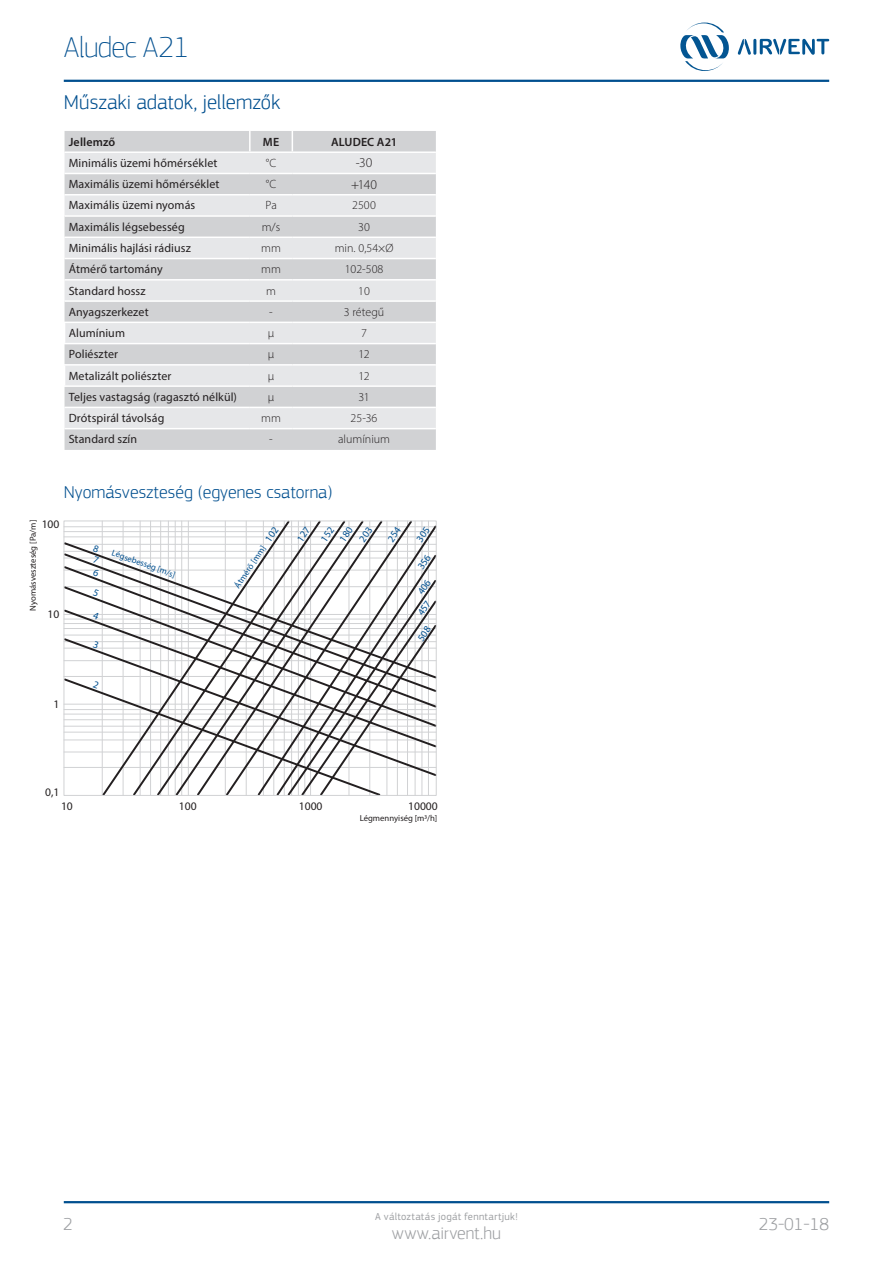
<style>
.page{position:relative;width:893px;height:1263px;background:#fff}
.page>*{position:absolute;margin:0;border:0;box-sizing:border-box;transform-origin:0 0}
.t1{font:100 30px "PF Square Sans Pro";letter-spacing:-.02em;color:#004f8f}
.t2{font:300 21px "PF Square Sans Pro";color:#004f8f}
.t3{font:300 18px "PF Square Sans Pro";color:#004f8f}
.t4{font:300 18px "PF Square Sans Pro";letter-spacing:-.005em;color:#9d9fa2}
.t5{font:300 13.5px "Myriad Pro";color:#231f20}
.t6{font:12px "Myriad Pro";letter-spacing:.01em;color:#231f20}
.t7{font:300 12px "Myriad Pro";color:#231f20}
.t8{font:600 12px "Myriad Pro";letter-spacing:.01em;color:#231f20}
.t9{font:11.55px "Myriad Pro";color:#231f20}
.t10{font:10.5px "PF Square Sans Pro";letter-spacing:.03em;color:#9d9fa2}
.t11{font:10.2px/19.8px "Myriad Pro";color:#004f8f}
.t12{font:8.7px "Myriad Pro";color:#231f20}
.t13{font:8.7px "Myriad Pro";color:#004f8f}
</style>
<div class="page">
<hr style="left:64px;top:1201px;width:765px;height:2px;background:#004f8f">
<hr style="left:64px;top:80px;width:765px;height:2px;background:#004f8f">
<div style="left:65px;top:131px;width:371px;height:319px;background:#d1d2d4"></div>
<svg style="left:65px;top:153px;width:371px;height:275px;background:#dcdddf"></svg>
<hr style="left:249px;top:131px;width:2px;height:20px;background:#fff">
<svg style="left:292px;top:131px;width:1px;height:20px"></svg>
<hr style="left:65px;top:151px;width:185px;height:2px;background:#fff">
<hr style="left:250px;top:151px;width:42px;height:2px;background:#fff">
<hr style="left:292px;top:151px;width:144px;height:2px;background:#fff">
<hr style="left:65px;top:173px;width:185px;height:1px;background:#fff">
<hr style="left:250px;top:173px;width:42px;height:1px;background:#fff">
<hr style="left:292px;top:173px;width:144px;height:1px;background:#fff">
<hr style="left:292px;top:194px;width:144px;height:1px;background:#fff">
<hr style="left:65px;top:215px;width:185px;height:2px;background:#fff">
<hr style="left:250px;top:215px;width:42px;height:2px;background:#fff">
<hr style="left:292px;top:215px;width:144px;height:2px;background:#fff">
<hr style="left:65px;top:237px;width:185px;height:1px;background:#fff">
<hr style="left:250px;top:237px;width:42px;height:1px;background:#fff">
<hr style="left:292px;top:237px;width:144px;height:1px;background:#fff">
<hr style="left:65px;top:258px;width:185px;height:1px;background:#fff">
<hr style="left:250px;top:258px;width:42px;height:1px;background:#fff">
<hr style="left:292px;top:258px;width:144px;height:1px;background:#fff">
<hr style="left:65px;top:279px;width:185px;height:2px;background:#fff">
<hr style="left:250px;top:279px;width:42px;height:2px;background:#fff">
<hr style="left:292px;top:279px;width:144px;height:2px;background:#fff">
<hr style="left:65px;top:300px;width:185px;height:2px;background:#fff">
<hr style="left:250px;top:300px;width:42px;height:2px;background:#fff">
<hr style="left:292px;top:300px;width:144px;height:2px;background:#fff">
<hr style="left:292px;top:364px;width:144px;height:2px;background:#fff">
<hr style="left:292px;top:385px;width:144px;height:2px;background:#fff">
<hr style="left:65px;top:407px;width:185px;height:1px;background:#fff">
<hr style="left:250px;top:407px;width:42px;height:1px;background:#fff">
<hr style="left:292px;top:407px;width:144px;height:1px;background:#fff">
<hr style="left:65px;top:428px;width:185px;height:1px;background:#fff">
<hr style="left:250px;top:428px;width:42px;height:1px;background:#fff">
<hr style="left:292px;top:428px;width:144px;height:1px;background:#fff">
<hr style="left:64px;top:322px;width:186px;height:1px;background:#fff">
<hr style="left:250px;top:322px;width:42px;height:1px;background:#fff">
<hr style="left:64px;top:343px;width:186px;height:1px;background:#fff">
<hr style="left:250px;top:343px;width:42px;height:1px;background:#fff">
<hr style="left:292px;top:322px;width:144px;height:1px;background:#fff">
<hr style="left:292px;top:343px;width:144px;height:1px;background:#fff">
<hr style="left:64px;top:364px;width:186px;height:2px;background:#fff">
<hr style="left:250px;top:364px;width:42px;height:2px;background:#fff">
<hr style="left:64px;top:385px;width:186px;height:2px;background:#fff">
<hr style="left:250px;top:385px;width:42px;height:2px;background:#fff">
<hr style="left:65px;top:194px;width:185px;height:1px;background:#fff">
<hr style="left:250px;top:194px;width:42px;height:1px;background:#fff">
<hr style="left:415px;top:521px;width:1px;height:274px;background:#d1d2d4">
<hr style="left:422px;top:521px;width:1px;height:274px;background:#d1d2d4">
<hr style="left:428px;top:521px;width:1px;height:274px;background:#d1d2d4">
<svg style="left:738px;top:39px;width:91px;height:16px"></svg>
<svg style="left:680px;top:23px;width:49px;height:48px"></svg>
<svg style="left:63px;top:526px;width:374px;height:270px"></svg>
<h1 class="t1" style="left:64px;top:30px;width:127px">Aludec A21</h1>
<h2 class="t2" style="left:64px;top:90px;width:218px">Műszaki adatok, jellemzők</h2>
<p class="t8" style="left:69px;top:134px;width:48px">Jellemző</p>
<p class="t8" style="left:263px;top:134px;width:18px">ME</p>
<p class="t8" style="left:331px;top:134px;width:68px">ALUDEC A21</p>
<p class="t6" style="left:69px;top:155px;width:150px">Minimális üzemi hőmérséklet</p>
<p class="t7" style="left:266px;top:156px;width:12px">°C</p>
<p class="t5" style="left:356px;top:155px;width:18px">-30</p>
<p class="t6" style="left:69px;top:177px;width:152px">Maximális üzemi hőmérséklet</p>
<p class="t7" style="left:266px;top:177px;width:12px">°C</p>
<p class="t5" style="left:351px;top:176px;width:28px">+140</p>
<p class="t6" style="left:69px;top:198px;width:128px">Maximális üzemi nyomás</p>
<p class="t7" style="left:265px;top:198px;width:13px">Pa</p>
<p class="t7" style="left:352px;top:198px;width:25px">2500</p>
<p class="t6" style="left:69px;top:219px;width:118px">Maximális légsebesség</p>
<p class="t7" style="left:262px;top:219px;width:20px">m/s</p>
<p class="t7" style="left:358px;top:219px;width:13px">30</p>
<p class="t6" style="left:69px;top:241px;width:124px">Minimális hajlási rádiusz</p>
<p class="t7" style="left:261px;top:241px;width:21px">mm</p>
<p class="t7" style="left:335px;top:241px;width:60px">min. 0,54×Ø</p>
<p class="t6" style="left:69px;top:262px;width:95px">Átmérő tartomány</p>
<p class="t7" style="left:261px;top:262px;width:21px">mm</p>
<p class="t7" style="left:345px;top:262px;width:40px">102-508</p>
<p class="t6" style="left:69px;top:283px;width:78px">Standard hossz</p>
<p class="t7" style="left:266px;top:283px;width:11px">m</p>
<p class="t7" style="left:358px;top:283px;width:13px">10</p>
<p class="t6" style="left:69px;top:304px;width:81px">Anyagszerkezet</p>
<p class="t7" style="left:269px;top:305px;width:5px">-</p>
<p class="t7" style="left:344px;top:305px;width:42px">3 rétegű</p>
<p class="t6" style="left:69px;top:326px;width:58px">Alumínium</p>
<p class="t7" style="left:268px;top:326px;width:8px">µ</p>
<p class="t7" style="left:361px;top:326px;width:7px">7</p>
<p class="t6" style="left:69px;top:347px;width:51px">Poliészter</p>
<p class="t7" style="left:268px;top:347px;width:8px">µ</p>
<p class="t7" style="left:359px;top:347px;width:12px">12</p>
<p class="t6" style="left:69px;top:368px;width:104px">Metalizált poliészter</p>
<p class="t7" style="left:268px;top:368px;width:8px">µ</p>
<p class="t7" style="left:359px;top:368px;width:12px">12</p>
<p class="t6" style="left:69px;top:389px;width:170px">Teljes vastagság (ragasztó nélkül)</p>
<p class="t7" style="left:268px;top:390px;width:8px">µ</p>
<p class="t7" style="left:359px;top:390px;width:13px">31</p>
<p class="t6" style="left:69px;top:411px;width:97px">Drótspirál távolság</p>
<p class="t7" style="left:261px;top:411px;width:21px">mm</p>
<p class="t7" style="left:351px;top:411px;width:28px">25-36</p>
<p class="t6" style="left:69px;top:432px;width:70px">Standard szín</p>
<p class="t7" style="left:269px;top:432px;width:5px">-</p>
<p class="t7" style="left:338px;top:432px;width:54px">alumínium</p>
<h3 class="t3" style="left:64px;top:482px;width:270px">Nyomásveszteség (egyenes csatorna)</h3>
<p class="t9" style="left:42px;top:517px;width:19px">100</p>
<p class="t12" style="left:27px;top:611px;width:92px;rotate:-90deg">Nyomásveszteség [Pa/m]</p>
<p class="t9" style="left:48px;top:607px;width:13px">10</p>
<p class="t9" style="left:53px;top:696px;width:7px">1</p>
<p class="t9" style="left:45px;top:785px;width:16px">0,1</p>
<p class="t13" style="left:114px;top:547px;width:68px;rotate:20deg">Légsebesség [m/s]</p>
<p class="t13" style="left:232px;top:584px;width:50px;rotate:-56deg">Átmérő [mm]</p>
<p class="t11" style="left:298px;top:524px;width:17px;text-indent:-13px;rotate:-56deg">127<br>152</p>
<p class="t11" style="left:341px;top:527px;width:15px;line-height:16.2px;text-indent:-11px;rotate:-56deg">180<br>203</p>
<p class="t9" style="left:61px;top:799px;width:13px">10</p>
<p class="t9" style="left:179px;top:799px;width:19px">100</p>
<p class="t9" style="left:299px;top:799px;width:25px">1000</p>
<p class="t9" style="left:408px;top:799px;width:31px">10000</p>
<p class="t12" style="left:360px;top:813px;width:79px">Légmennyiség [m3/h]</p>
<p class="t10" style="left:375px;top:1211px;width:144px">A változtatás jogát fenntartjuk!</p>
<h3 class="t4" style="left:392px;top:1222px;width:111px">www.airvent.hu</h3>
<h3 class="t4" style="left:63px;top:1213px;width:11px">2</h3>
<h3 class="t4" style="left:759px;top:1213px;width:72px">23-01-18</h3>
</div>
